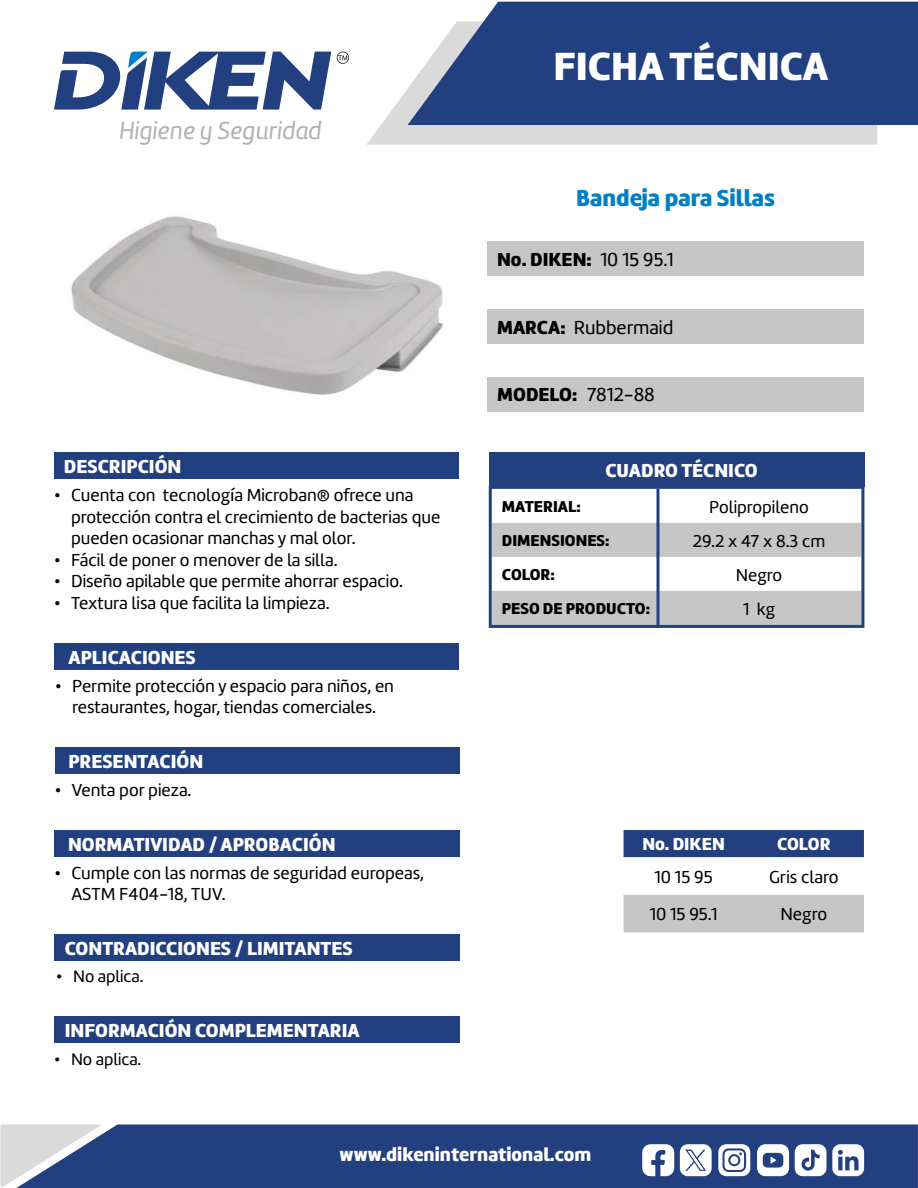
<style>
.page{position:relative;width:918px;height:1188px;background:#fff}
.page>*{position:absolute;margin:0;border:0;box-sizing:border-box;transform-origin:0 0}
.t1{font:40.8px "Amelia Basic Black";color:#fff}
.t2{font:25.5px "Amelia Basic Italic";color:#b3b2b2}
.t3{font:24px "Amelia Basic Black";color:#007fc8}
.t4{font:19.5px "Amelia Basic Black";color:#fff}
.t5{font:19.5px "Amelia Basic Black";color:#000}
.t6{font:19.5px "Amelia Basic";color:#000}
.t7{font:18px/21.6px "Amelia Basic";color:#000}
.t8{font:18px "Amelia Basic Black";color:#fff}
.t9{font:17.85px "Amelia Basic";color:#000}
.t10{font:17.25px "Amelia Basic";color:#000}
.t11{font:16.35px "Amelia Basic Black";color:#000}
.s1{font-family:"Amelia Basic"}
.s2{font-family:"Amelia Basic Black"}
</style>
<div class="page">
<div style="left:102px;top:1124px;width:816px;height:64px;background:#223f80"></div>
<svg style="left:0;top:1124px;width:102px;height:64px;background:#9ea8bf"></svg>
<svg style="left:367px;top:88px;width:510px;height:57px;background:#ddddde"></svg>
<svg style="left:408px;top:2px;width:510px;height:123px;background:#36508b"></svg>
<svg style="left:54px;top:51px;width:277px;height:59px"></svg>
<svg style="left:337px;top:52px;width:12px;height:12px"></svg>
<svg style="left:680px;top:1144px;width:32px;height:32px"></svg>
<svg style="left:642px;top:1144px;width:32px;height:32px"></svg>
<svg style="left:718px;top:1144px;width:32px;height:32px"></svg>
<div style="left:730px;top:1156px;width:8px;height:8px;background:#fff;border-radius:50%"></div>
<svg style="left:757px;top:1144px;width:32px;height:32px"></svg>
<svg style="left:795px;top:1144px;width:69px;height:32px"></svg>
<div style="left:489px;top:452px;width:375px;height:34px;background:#223f80"></div>
<div style="left:487px;top:241px;width:377px;height:34px;background:#c6c6c6"></div>
<div style="left:487px;top:310px;width:377px;height:34px;background:#c6c6c6"></div>
<div style="left:487px;top:377px;width:377px;height:34px;background:#c6c6c6"></div>
<div style="left:54px;top:452px;width:405px;height:27px;background:#223f80"></div>
<div style="left:54px;top:643px;width:405px;height:26px;background:#223f80"></div>
<div style="left:55px;top:747px;width:405px;height:27px;background:#223f80"></div>
<div style="left:55px;top:830px;width:405px;height:26px;background:#223f80"></div>
<svg style="left:624px;top:830px;width:240px;height:102px"></svg>
<svg style="left:493px;top:490px;width:367px;height:134px"></svg>
<div style="left:489px;top:486px;width:375px;height:142px;border:3px solid #223f80"></div>
<hr style="left:656px;top:489px;width:3px;height:139px;background:#223f80">
<div style="left:55px;top:934px;width:405px;height:27px;background:#223f80"></div>
<div style="left:54px;top:1016px;width:406px;height:27px;background:#223f80"></div>
<img style="left:71px;top:216px;width:372px;height:179px">
<h2 class="t2" style="left:119px;top:116px;width:204px">Higiene y Seguridad</h2>
<p class="t4" style="left:64px;top:455px;width:119px">DESCRIPCIÓN</p>
<p class="t7" style="left:71px;top:484px;width:371px;text-indent:-17px">• Cuenta con tecnología Microban® ofrece una protección contra el crecimiento de bacterias que pueden ocasionar manchas y mal olor.</p>
<p class="t7" style="left:54px;top:549px;width:285px">• Fácil de poner o menover de la silla.</p>
<p class="t7" style="left:54px;top:571px;width:350px">• Diseño apilable que permite ahorrar espacio.</p>
<p class="t7" style="left:54px;top:592px;width:277px">• Textura lisa que facilita la limpieza.</p>
<p class="t4" style="left:69px;top:645px;width:129px">APLICACIONES</p>
<p class="t7" style="left:55px;top:675px;width:340px;text-align:center">• Permite protección y espacio para niños, en restaurantes, hogar, tiendas comerciales.</p>
<p class="t4" style="left:68px;top:750px;width:136px">PRESENTACIÓN</p>
<p class="t7" style="left:55px;top:779px;width:138px">• Venta por pieza.</p>
<p class="t4" style="left:68px;top:832px;width:269px">NORMATIVIDAD / APROBACIÓN</p>
<p class="t7" style="left:71px;top:862px;width:354px;text-indent:-17px">• Cumple con las normas de seguridad europeas,<br>ASTM F404-18, TUV.</p>
<p class="t4" style="left:65px;top:937px;width:289px">CONTRADICCIONES / LIMITANTES</p>
<p class="t10" style="left:56px;top:967px;width:89px">• No aplica.</p>
<p class="t4" style="left:65px;top:1019px;width:296px">INFORMACIÓN COMPLEMENTARIA</p>
<p class="t10" style="left:54px;top:1049px;width:89px">• No aplica.</p>
<h1 class="t1" style="left:553px;top:41px;width:276px">FICHA TÉCNICA</h1>
<h3 class="t3" style="left:576px;top:184px;width:201px">Bandeja para Sillas</h3>
<p class="t5" style="left:497px;top:248px;width:178px">No. DIKEN: <span class="s1">10 15 95.1</span></p>
<p class="t6" style="left:497px;top:316px;width:178px"><span class="s2">MARCA:</span> Rubbermaid</p>
<p class="t5" style="left:497px;top:383px;width:159px">MODELO: <span class="s1">7812-88</span></p>
<p class="t4" style="left:605px;top:458px;width:154px">CUADRO TÉCNICO</p>
<p class="t11" style="left:502px;top:497px;width:80px">MATERIAL:</p>
<p class="t9" style="left:709px;top:496px;width:101px">Polipropileno</p>
<p class="t11" style="left:502px;top:531px;width:109px">DIMENSIONES:</p>
<p class="t9" style="left:693px;top:530px;width:134px">29.2 x 47 x 8.3 cm</p>
<p class="t11" style="left:502px;top:565px;width:54px">COLOR:</p>
<p class="t9" style="left:736px;top:564px;width:48px">Negro</p>
<p class="t11" style="left:502px;top:599px;width:150px">PESO DE PRODUCTO:</p>
<p class="t9" style="left:743px;top:598px;width:34px">1 kg</p>
<p class="t8" style="left:642px;top:834px;width:84px">No. DIKEN</p>
<p class="t8" style="left:777px;top:834px;width:55px">COLOR</p>
<p class="t7" style="left:655px;top:866px;width:60px">10 15 95</p>
<p class="t7" style="left:769px;top:866px;width:71px">Gris claro</p>
<p class="t7" style="left:650px;top:904px;width:69px">10 15 95.1</p>
<p class="t7" style="left:780px;top:904px;width:48px">Negro</p>
<p class="t4" style="left:340px;top:1143px;width:253px">www.dikeninternational.com</p>
</div>
